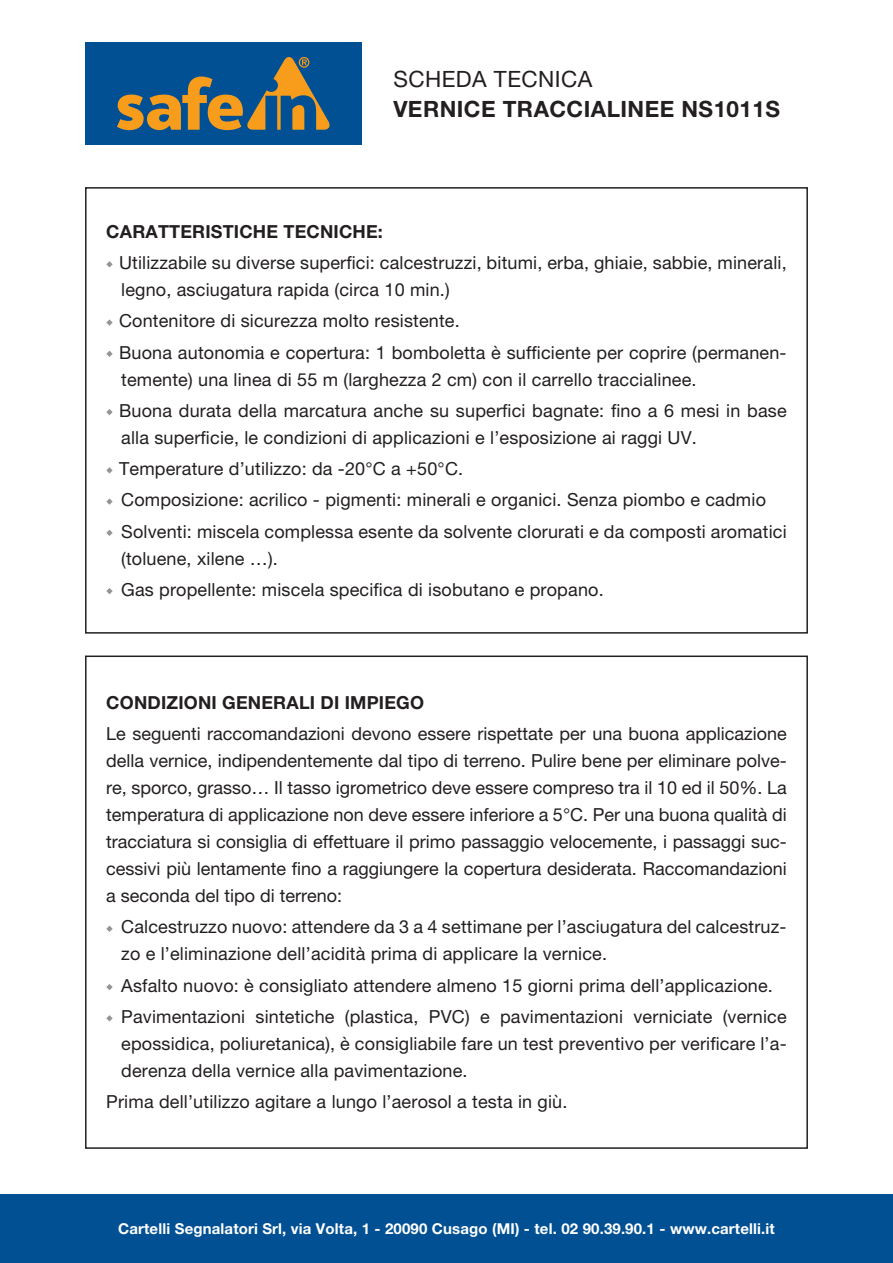
<style>
.page{position:relative;width:893px;height:1263px;background:#fff}
.page>*{position:absolute;margin:0;border:0;box-sizing:border-box;transform-origin:0 0}
.t1{font:700 22.5px "Helvetica Neue LT Pro";letter-spacing:.02em;color:#231f20}
.t2{font:22.5px "Helvetica Neue LT Pro";letter-spacing:.02em;color:#231f20}
.t3{font:18px/27px "Helvetica Neue LT Pro";letter-spacing:.01em;color:#231f20}
.t4{font:700 18px "Helvetica Neue LT Pro";letter-spacing:.01em;color:#231f20}
.t5{font:700 15px "Helvetica Neue LT Pro";letter-spacing:.01em;color:#fff}
</style>
<div class="page">
<div style="left:0;top:1195px;width:893px;height:68px;background:#015093"></div>
<div style="left:85px;top:43px;width:276px;height:102px;background:#015093"></div>
<svg style="left:117px;top:57px;width:213px;height:73px"></svg>
<svg style="left:106px;top:926px;width:7px;height:6px"></svg>
<svg style="left:106px;top:984px;width:7px;height:6px"></svg>
<svg style="left:106px;top:1015px;width:7px;height:6px"></svg>
<div style="left:85px;top:655px;width:723px;height:494px;border:2px solid #231f20"></div>
<div style="left:85px;top:187px;width:723px;height:447px;border:2px solid #231f20"></div>
<svg style="left:106px;top:261px;width:7px;height:6px"></svg>
<svg style="left:106px;top:319px;width:7px;height:7px"></svg>
<svg style="left:106px;top:351px;width:7px;height:6px"></svg>
<svg style="left:106px;top:409px;width:7px;height:6px"></svg>
<svg style="left:106px;top:467px;width:7px;height:6px"></svg>
<svg style="left:106px;top:498px;width:7px;height:7px"></svg>
<svg style="left:106px;top:530px;width:7px;height:6px"></svg>
<svg style="left:106px;top:588px;width:7px;height:6px"></svg>
<p class="t2" style="left:393px;top:65px;width:201px">SCHEDA TECNICA</p>
<p class="t1" style="left:393px;top:95px;width:388px">VERNICE TRACCIALINEE NS1011S</p>
<p class="t4" style="left:106px;top:220px;width:278px">CARATTERISTICHE TECNICHE:</p>
<p class="t3" style="left:119px;top:249px;width:669px">Utilizzabile su diverse superfici: calcestruzzi, bitumi, erba, ghiaie, sabbie, minerali, legno, asciugatura rapida (circa 10 min.)</p>
<p class="t3" style="left:119px;top:305px;width:669px;line-height:31.2px">Contenitore di sicurezza molto resistente.<br>Buona autonomia e copertura: 1 bomboletta è sufficiente per coprire (permanen-</p>
<p class="t3" style="left:119px;top:363px;width:669px;line-height:31.2px">temente) una linea di 55 m (larghezza 2 cm) con il carrello traccialinee.<br>Buona durata della marcatura anche su superfici bagnate: fino a 6 mesi in base</p>
<p class="t3" style="left:119px;top:421px;width:669px;line-height:31.2px">alla superficie, le condizioni di applicazioni e l’esposizione ai raggi UV.<br>Temperature d’utilizzo: da -20°C a +50°C.<br>Composizione: acrilico - pigmenti: minerali e organici. Senza piombo e cadmio Solventi: miscela complessa esente da solvente clorurati e da composti aromatici</p>
<p class="t3" style="left:121px;top:542px;width:484px;line-height:31.2px">(toluene, xilene …).<br>Gas propellente: miscela specifica di isobutano e propano.</p>
<p class="t4" style="left:106px;top:691px;width:319px">CONDIZIONI GENERALI DI IMPIEGO</p>
<p class="t3" style="left:106px;top:720px;width:682px;text-align:justify">Le seguenti raccomandazioni devono essere rispettate per una buona applicazione della vernice, indipendentemente dal tipo di terreno. Pulire bene per eliminare polve&shy;re, sporco, grasso… Il tasso igrometrico deve essere compreso tra il 10 ed il 50%. La temperatura di applicazione non deve essere inferiore a 5°C. Per una buona qualità di tracciatura si consiglia di effettuare il primo passaggio velocemente, i passaggi suc&shy;cessivi più lentamente fino a raggiungere la copertura desiderata. Raccomandazioni a seconda del tipo di terreno:</p>
<p class="t3" style="left:121px;top:913px;width:667px">Calcestruzzo nuovo: attendere da 3 a 4 settimane per l’asciugatura del calcestruz&shy;zo e l’eliminazione dell’acidità prima di applicare la vernice.</p>
<p class="t3" style="left:121px;top:969px;width:667px;line-height:31.2px">Asfalto nuovo: è consigliato attendere almeno 15 giorni prima dell’applicazione.<br>Pavimentazioni sintetiche (plastica, PVC) e pavimentazioni verniciate (vernice</p>
<p class="t3" style="left:121px;top:1030px;width:667px">epossidica, poliuretanica), è consigliabile fare un test preventivo per verificare l’a&shy;derenza della vernice alla pavimentazione.</p>
<p class="t3" style="left:106px;top:1088px;width:463px">Prima dell’utilizzo agitare a lungo l’aerosol a testa in giù.</p>
<p class="t5" style="left:118px;top:1219px;width:658px">Cartelli Segnalatori Srl, via Volta, 1 - 20090 Cusago (MI) - tel. 02 90.39.90.1 - www.cartelli.it</p>
</div>
